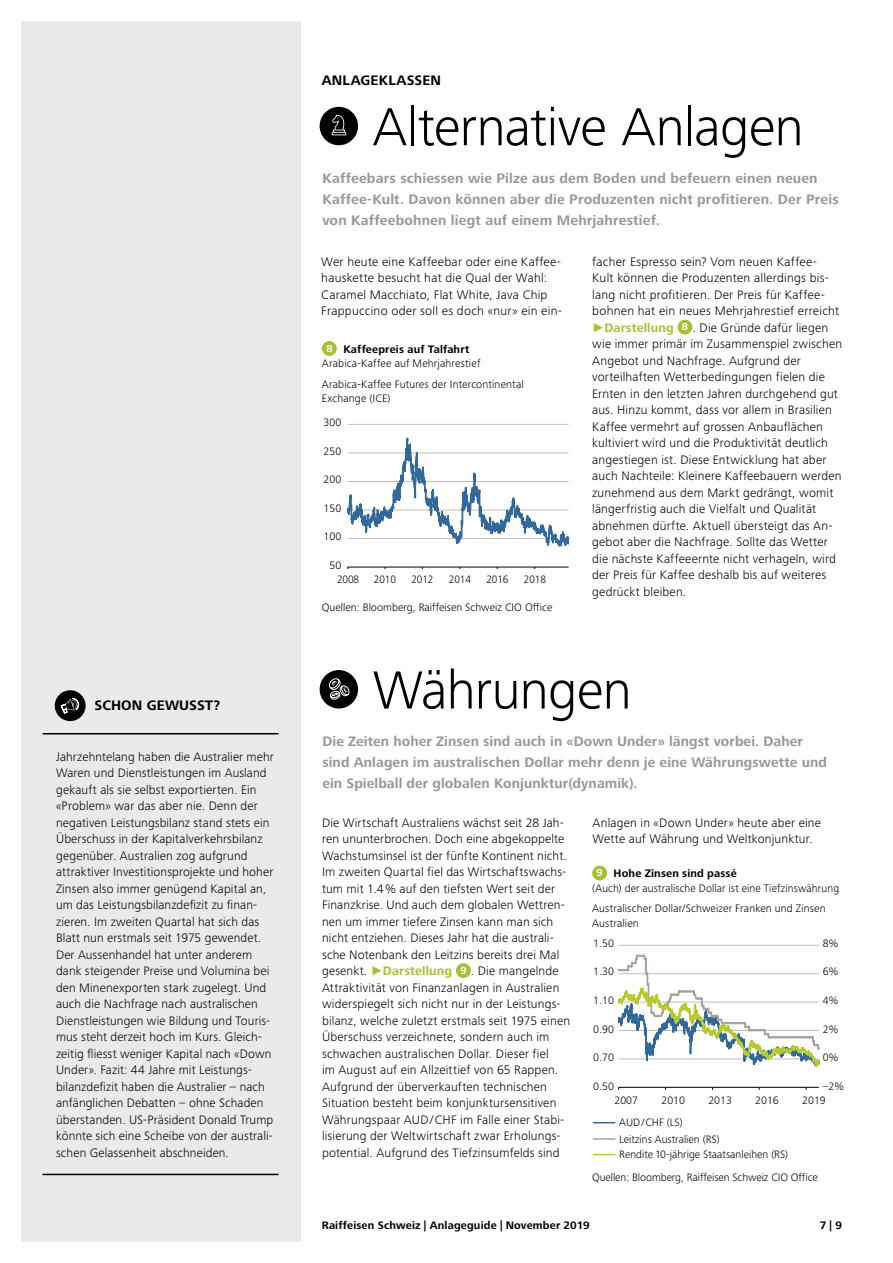
<style>
.page{position:relative;width:893px;height:1263px;background:#fff}
.page>*{position:absolute;margin:0;border:0;box-sizing:border-box;transform-origin:0 0}
.t1{font:300 55.5px "Frutiger Next Pro";letter-spacing:-.015em;color:#000}
.t2{font:700 14.25px/21px "Frutiger Next Pro";letter-spacing:.01em;color:#9d9693}
.t3{font:700 14.25px "Frutiger Next Pro";letter-spacing:.01em;color:#000}
.t4{font:300 12.75px/16.5px "Frutiger Next Pro";letter-spacing:.01em;color:#000}
.t5{font:300 11.25px/14.2px "Frutiger Next Pro";letter-spacing:.01em;color:#000}
.t6{font:700 11.25px "Frutiger Next Pro";letter-spacing:.015em;color:#000}
.t7{font:300 11.1px/15.9px "Frutiger Next Pro";color:#000}
.t8{font:300 11.1px "Frutiger Next Pro";color:#000;scale:.95 1}
.s1{font-weight:700;font-size:10.5px;color:#fff}
.s2{font-weight:700}
.s3{font-family:"Arial";font-weight:400;color:#aabe37}
.s4{font-weight:700;color:#aabe37}
</style>
<div class="page">
<div style="left:21px;top:21px;width:279px;height:1221px;background:#ebeae9"></div>
<div style="left:677px;top:320px;width:15px;height:15px;background:#aabe37;border-radius:50%"></div>
<div style="left:320px;top:670px;width:38px;height:38px;background:#000;border-radius:50%"></div>
<svg style="left:328px;top:678px;width:22px;height:22px"></svg>
<div style="left:320px;top:107px;width:38px;height:38px;background:#000;border-radius:50%"></div>
<svg style="left:332px;top:115px;width:14px;height:20px"></svg>
<div style="left:322px;top:341px;width:15px;height:15px;background:#aabe37;border-radius:50%"></div>
<hr style="left:348px;top:424px;width:221px;height:1px;background:#bfbfbf">
<hr style="left:348px;top:567px;width:221px;height:1px;background:#000">
<svg style="left:347px;top:437px;width:222px;height:110px"></svg>
<div style="left:456px;top:963px;width:15px;height:15px;background:#aabe37;border-radius:50%"></div>
<div style="left:592px;top:865px;width:15px;height:15px;background:#aabe37;border-radius:50%"></div>
<svg style="left:593px;top:1122px;width:22px;height:1px"></svg>
<hr style="left:593px;top:1138px;width:22px;height:2px;background:#a89f9e">
<svg style="left:593px;top:1154px;width:22px;height:1px"></svg>
<hr style="left:619px;top:945px;width:200px;height:1px;background:#bfbfbf">
<hr style="left:618px;top:1087px;width:201px;height:1px;background:#000">
<svg style="left:618px;top:954px;width:201px;height:113px"></svg>
<hr style="left:43px;top:733px;width:235px;height:1px;background:#000">
<hr style="left:43px;top:1174px;width:235px;height:1px;background:#000">
<div style="left:55px;top:690px;width:31px;height:31px;background:#000;border-radius:50%"></div>
<svg style="left:61px;top:698px;width:18px;height:15px"></svg>
<p class="t3" style="left:94px;top:697px;width:127px">SCHON GEWUSST?</p>
<p class="t4" style="left:56px;top:748px;width:219px">Jahrzehntelang haben die Australier mehr Waren und Dienstleistungen im Ausland gekauft als sie selbst exportierten. Ein «Problem» war das aber nie. Denn der negativen Leistungsbilanz stand stets ein Überschuss in der Kapitalverkehrsbilanz gegenüber. Australien zog aufgrund attraktiver Investitionsprojekte und hoher Zinsen also immer genügend Kapital an, um das Leistungsbilanzdefizit zu finan&shy;zieren. Im zweiten Quartal hat sich das Blatt nun erstmals seit 1975 gewendet.<br>Der Aussenhandel hat unter anderem dank steigender Preise und Volumina bei den Minenexporten stark zugelegt. Und auch die Nachfrage nach australischen Dienstleistungen wie Bildung und Touris&shy;mus steht derzeit hoch im Kurs. Gleich&shy;zeitig fliesst weniger Kapital nach «Down Under». Fazit: 44 Jahre mit Leistungs&shy;bilanzdefizit haben die Australier – nach anfänglichen Debatten – ohne Schaden überstanden. US-Präsident Donald Trump könnte sich eine Scheibe von der australi&shy;schen Gelassenheit abschneiden.</p>
<p class="t3" style="left:322px;top:72px;width:121px">ANLAGEKLASSEN</p>
<h1 class="t1" style="left:373px;top:95px;width:432px">Alternative Anlagen</h1>
<p class="t2" style="left:322px;top:167px;width:518px">Kaffeebars schiessen wie Pilze aus dem Boden und befeuern einen neuen<br>Kaffee-Kult. Davon können aber die Produzenten nicht profitieren. Der Preis von Kaffeebohnen liegt auf einem Mehrjahrestief.</p>
<p class="t4" style="left:321px;top:253px;width:242px">Wer heute eine Kaffeebar oder eine Kaffee&shy;hauskette besucht hat die Qual der Wahl:<br>Caramel Macchiato, Flat White, Java Chip Frappuccino oder soll es doch «nur» ein ein-</p>
<p class="t5" style="left:322px;top:342px;width:160px;text-align:center"><span class="s1">8</span> <span class="s2">Kaffeepreis auf Talfahrt<br></span>Arabica-Kaffee auf Mehrjahrestief</p>
<p class="t5" style="left:322px;top:377px;width:203px">Arabica-Kaffee Futures der Intercontinental<br>Exchange (ICE)</p>
<p class="t7" style="left:324px;top:414px;width:19px">300</p>
<p class="t7" style="left:324px;top:443px;width:19px">250</p>
<p class="t7" style="left:324px;top:471px;width:19px">200</p>
<p class="t7" style="left:324px;top:500px;width:19px">150</p>
<p class="t7" style="left:324px;top:528px;width:19px">100</p>
<p class="t7" style="left:329px;top:557px;width:13px">50</p>
<p class="t8" style="left:337px;top:573px;width:25px">2008</p>
<p class="t8" style="left:374px;top:573px;width:25px">2010</p>
<p class="t8" style="left:411px;top:573px;width:25px">2012</p>
<p class="t8" style="left:449px;top:573px;width:25px">2014</p>
<p class="t8" style="left:486px;top:573px;width:25px">2016</p>
<p class="t8" style="left:524px;top:573px;width:25px">2018</p>
<p class="t5" style="left:322px;top:600px;width:232px">Quellen: Bloomberg, Raiffeisen Schweiz CIO Office</p>
<p class="t4" style="left:592px;top:253px;width:251px">facher Espresso sein? Vom neuen Kaffee-<br>Kult können die Produzenten allerdings bis&shy;lang nicht profitieren. Der Preis für Kaffee&shy;bohnen hat ein neues Mehrjahrestief erreicht <span class="s3">►</span><span class="s4">Darstellung</span> <span class="s1">8</span> . Die Gründe dafür liegen wie immer primär im Zusammenspiel zwischen Angebot und Nachfrage. Aufgrund der vorteilhaften Wetterbedingungen fielen die Ernten in den letzten Jahren durchgehend gut aus. Hinzu kommt, dass vor allem in Brasilien Kaffee vermehrt auf grossen Anbauflächen kultiviert wird und die Produktivität deutlich angestiegen ist. Diese Entwicklung hat aber auch Nachteile: Kleinere Kaffeebauern werden zunehmend aus dem Markt gedrängt, womit längerfristig auch die Vielfalt und Qualität abnehmen dürfte. Aktuell übersteigt das An&shy;gebot aber die Nachfrage. Sollte das Wetter die nächste Kaffeeernte nicht verhageln, wird der Preis für Kaffee deshalb bis auf weiteres gedrückt bleiben.</p>
<h1 class="t1" style="left:373px;top:658px;width:261px">Währungen</h1>
<p class="t2" style="left:322px;top:730px;width:506px">Die Zeiten hoher Zinsen sind auch in «Down Under» längst vorbei. Daher sind Anlagen im australischen Dollar mehr denn je eine Währungswette und ein Spielball der globalen Konjunktur(dynamik).</p>
<p class="t4" style="left:322px;top:814px;width:250px">Die Wirtschaft Australiens wächst seit 28 Jah&shy;ren ununterbrochen. Doch eine abgekoppelte Wachstumsinsel ist der fünfte Kontinent nicht.<br>Im zweiten Quartal fiel das Wirtschaftswachs&shy;tum mit 1.4% auf den tiefsten Wert seit der Finanzkrise. Und auch dem globalen Wettren&shy;nen um immer tiefere Zinsen kann man sich nicht entziehen. Dieses Jahr hat die australi&shy;sche Notenbank den Leitzins bereits drei Mal gesenkt. <span class="s3">►</span><span class="s4">Darstellung</span> <span class="s1">9</span> . Die mangelnde Attraktivität von Finanzanlagen in Australien widerspiegelt sich nicht nur in der Leistungs&shy;bilanz, welche zuletzt erstmals seit 1975 einen Überschuss verzeichnete, sondern auch im schwachen australischen Dollar. Dieser fiel<br>im August auf ein Allzeittief von 65 Rappen.<br>Aufgrund der überverkauften technischen Situation besteht beim konjunktursensitiven Währungspaar AUD/CHF im Falle einer Stabi&shy;lisierung der Weltwirtschaft zwar Erholungs&shy;potential. Aufgrund des Tiefzinsumfelds sind</p>
<p class="t4" style="left:592px;top:814px;width:230px">Anlagen in «Down Under» heute aber eine<br>Wette auf Währung und Weltkonjunktur.</p>
<p class="t5" style="left:592px;top:866px;width:248px;text-indent:4px"><span class="s1">9</span> <span class="s2">Hohe Zinsen sind passé<br></span>(Auch) der australische Dollar ist eine Tiefzinswährung</p>
<p class="t5" style="left:592px;top:901px;width:235px">Australischer Dollar/Schweizer Franken und Zinsen<br>Australien</p>
<p class="t7" style="left:593px;top:935px;width:22px">1.50</p>
<p class="t7" style="left:823px;top:935px;width:17px">8%</p>
<p class="t7" style="left:593px;top:964px;width:22px">1.30</p>
<p class="t7" style="left:823px;top:964px;width:17px">6%</p>
<p class="t7" style="left:593px;top:993px;width:22px">1.10</p>
<p class="t7" style="left:823px;top:993px;width:17px">4%</p>
<p class="t7" style="left:593px;top:1021px;width:22px">0.90</p>
<p class="t7" style="left:823px;top:1021px;width:17px">2%</p>
<p class="t7" style="left:593px;top:1049px;width:22px">0.70</p>
<p class="t7" style="left:823px;top:1049px;width:17px">0%</p>
<p class="t7" style="left:593px;top:1078px;width:22px">0.50</p>
<p class="t7" style="left:823px;top:1078px;width:22px">–2%</p>
<p class="t7" style="left:614px;top:1092px;width:25px">2007</p>
<p class="t7" style="left:661px;top:1092px;width:25px">2010</p>
<p class="t7" style="left:708px;top:1092px;width:25px">2013</p>
<p class="t7" style="left:755px;top:1092px;width:25px">2016</p>
<p class="t7" style="left:802px;top:1092px;width:25px">2019</p>
<p class="t7" style="left:619px;top:1115px;width:171px">AUD/CHF (LS)<br>Leitzins Australien (RS)<br>Rendite 10-jährige Staatsanleihen (RS)</p>
<p class="t5" style="left:592px;top:1170px;width:227px">Quellen: Bloomberg, Raiffeisen Schweiz CIO Office</p>
<p class="t6" style="left:322px;top:1219px;width:269px">Raiffeisen Schweiz | Anlageguide | November 2019</p>
<p class="t6" style="left:820px;top:1219px;width:24px">7 | 9</p>
</div>
